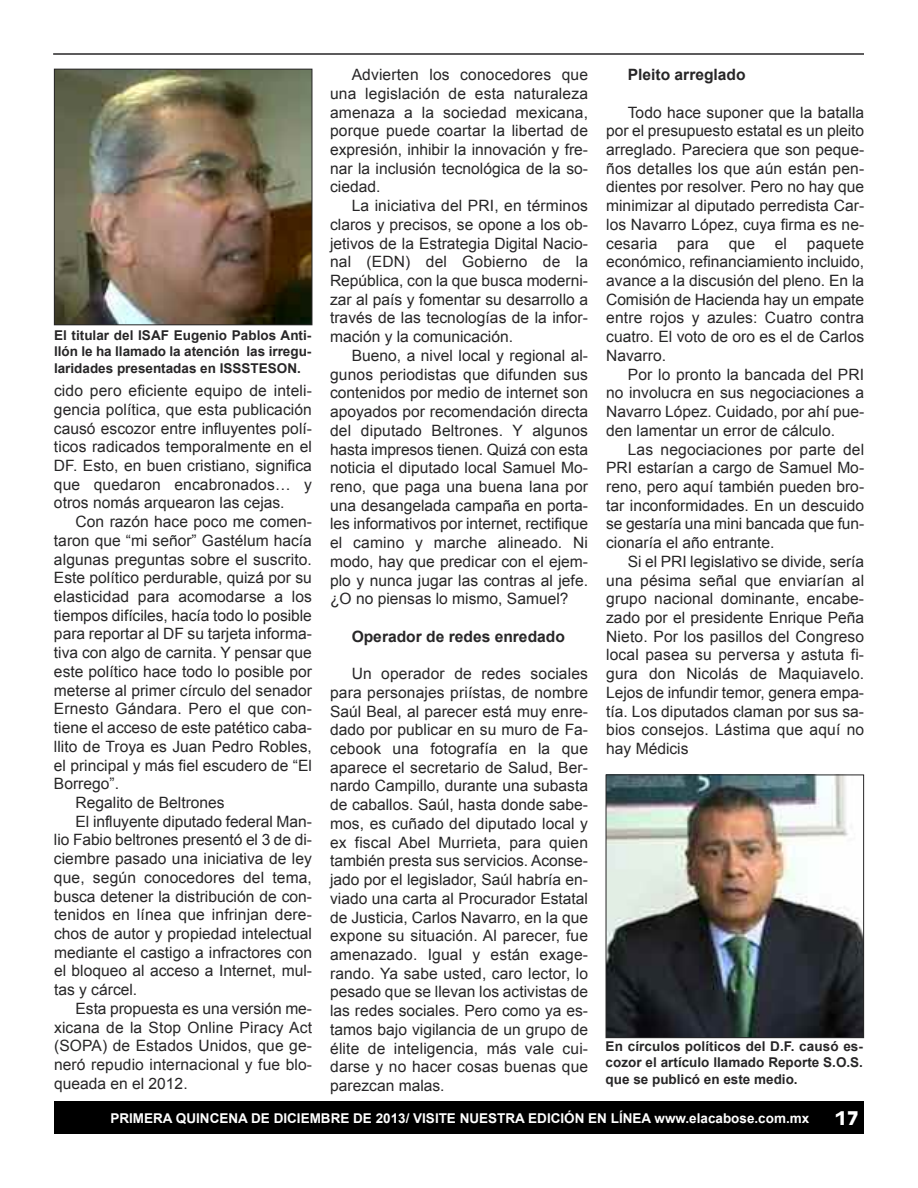
<style>
.page{position:relative;width:918px;height:1188px;background:#fff}
.page>*{position:absolute;margin:0;border:0;box-sizing:border-box;transform-origin:0 0}
.t1{font:700 18px "Antique Olive";color:#fff}
.t2{font:15.6px/18.8px "Arial";color:#272627;text-align:justify}
.t3{font:700 15.6px "Arial";color:#272627}
.t4{font:700 13.5px/16.2px "Arial";color:#272627;text-align:justify}
.t5{font:700 13.5px "Arial";color:#fff}
</style>
<div class="page">
<div style="left:54px;top:1102px;width:810px;height:32px;background:#000"></div>
<hr style="left:53px;top:53px;width:811px;height:2px;background:#272627">
<img style="left:56px;top:71px;width:254px;height:252px">
<div style="left:54px;top:69px;width:258px;height:256px;border:1px solid #272627"></div>
<img style="left:608px;top:777px;width:254px;height:259px">
<div style="left:606px;top:775px;width:258px;height:263px;border:1px solid #272627"></div>
<p class="t4" style="left:54px;top:327px;width:258px">El titular del ISAF Eugenio Pablos Anti&shy;llón le ha llamado la atención las irregu&shy;laridades presentadas en ISSSTESON.</p>
<p class="t2" style="left:54px;top:381px;width:260px">cido pero eficiente equipo de inteli&shy;gencia política, que esta publicación causó escozor entre influyentes polí&shy;ticos radicados temporalmente en el DF. Esto, en buen cristiano, significa que quedaron encabronados… y otros nomás arquearon las cejas.</p>
<p class="t2" style="left:76px;top:512px;width:238px">Con razón hace poco me comen-</p>
<p class="t2" style="left:54px;top:531px;width:259px">taron que “mi señor” Gastélum hacía</p>
<p class="t2" style="left:54px;top:550px;width:260px">algunas preguntas sobre el suscrito.</p>
<p class="t2" style="left:54px;top:569px;width:259px">Este político perdurable, quizá por su</p>
<p class="t2" style="left:54px;top:587px;width:259px">elasticidad para acomodarse a los</p>
<p class="t2" style="left:54px;top:606px;width:259px">tiempos difíciles, hacía todo lo posible</p>
<p class="t2" style="left:54px;top:625px;width:259px">para reportar al DF su tarjeta informa-</p>
<p class="t2" style="left:54px;top:643px;width:259px">tiva con algo de carnita. Y pensar que</p>
<p class="t2" style="left:54px;top:662px;width:259px">este político hace todo lo posible por</p>
<p class="t2" style="left:54px;top:681px;width:259px">meterse al primer círculo del senador</p>
<p class="t2" style="left:54px;top:700px;width:259px">Ernesto Gándara. Pero el que con-</p>
<p class="t2" style="left:54px;top:718px;width:260px">tiene el acceso de este patético caba-</p>
<p class="t2" style="left:54px;top:737px;width:260px">llito de Troya es Juan Pedro Robles,</p>
<p class="t2" style="left:54px;top:756px;width:259px">el principal y más fiel escudero de “El</p>
<p class="t2" style="left:54px;top:774px;width:67px">Borrego”.</p>
<p class="t2" style="left:76px;top:793px;width:151px">Regalito de Beltrones</p>
<p class="t2" style="left:76px;top:812px;width:238px">El influyente diputado federal Man-</p>
<p class="t2" style="left:54px;top:831px;width:259px">lio Fabio beltrones presentó el 3 de di-</p>
<p class="t2" style="left:54px;top:849px;width:259px">ciembre pasado una iniciativa de ley</p>
<p class="t2" style="left:54px;top:868px;width:260px">que, según conocedores del tema,</p>
<p class="t2" style="left:54px;top:887px;width:260px">busca detener la distribución de con-</p>
<p class="t2" style="left:54px;top:905px;width:260px">tenidos en línea que infrinjan dere-</p>
<p class="t2" style="left:54px;top:924px;width:260px">chos de autor y propiedad intelectual</p>
<p class="t2" style="left:54px;top:943px;width:260px">mediante el castigo a infractores con</p>
<p class="t2" style="left:54px;top:962px;width:260px">el bloqueo al acceso a Internet, mul-</p>
<p class="t2" style="left:54px;top:980px;width:85px">tas y cárcel.</p>
<p class="t2" style="left:76px;top:999px;width:238px">Esta propuesta es una versión me-</p>
<p class="t2" style="left:54px;top:1018px;width:260px">xicana de la Stop Online Piracy Act</p>
<p class="t2" style="left:54px;top:1037px;width:260px">(SOPA) de Estados Unidos, que ge-</p>
<p class="t2" style="left:54px;top:1055px;width:260px">neró repudio internacional y fue blo-</p>
<p class="t2" style="left:54px;top:1074px;width:135px">queada en el 2012.</p>
<p class="t2" style="left:330px;top:65px;width:260px;text-indent:22px">Advierten los conocedores que una legislación de esta naturaleza amenaza a la sociedad mexicana, porque puede coartar la libertad de expresión, inhibir la innovación y fre&shy;nar la inclusión tecnológica de la so&shy;ciedad.</p>
<p class="t2" style="left:330px;top:196px;width:260px;text-indent:22px">La iniciativa del PRI, en términos claros y precisos, se opone a los ob&shy;jetivos de la Estrategia Digital Nacio&shy;nal (EDN) del Gobierno de la República, con la que busca moderni&shy;zar al país y fomentar su desarrollo a través de las tecnologías de la infor&shy;mación y la comunicación.</p>
<p class="t2" style="left:330px;top:346px;width:260px;text-indent:22px">Bueno, a nivel local y regional al&shy;gunos periodistas que difunden sus contenidos por medio de internet son apoyados por recomendación directa del diputado Beltrones. Y algunos hasta impresos tienen. Quizá con esta noticia el diputado local Samuel Mo&shy;reno, que paga una buena lana por una desangelada campaña en porta&shy;les informativos por internet, rectifique el camino y marche alineado. Ni modo, hay que predicar con el ejem&shy;plo y nunca jugar las contras al jefe. ¿O no piensas lo mismo, Samuel?</p>
<p class="t3" style="left:352px;top:628px;width:215px">Operador de redes enredado</p>
<p class="t2" style="left:330px;top:664px;width:260px;text-indent:22px">Un operador de redes sociales para personajes priístas, de nombre Saúl Beal, al parecer está muy enre&shy;dado por publicar en su muro de Fa&shy;cebook una fotografía en la que aparece el secretario de Salud, Ber&shy;nardo Campillo, durante una subasta de caballos. Saúl, hasta donde sabe&shy;mos, es cuñado del diputado local y ex fiscal Abel Murrieta, para quien también presta sus servicios. Aconse&shy;jado por el legislador, Saúl habría en&shy;viado una carta al Procurador Estatal de Justicia, Carlos Navarro, en la que expone su situación. Al parecer, fue amenazado. Igual y están exage&shy;rando. Ya sabe usted, caro lector, lo pesado que se llevan los activistas de las redes sociales. Pero como ya es&shy;tamos bajo vigilancia de un grupo de élite de inteligencia, más vale cui&shy;darse y no hacer cosas buenas que parezcan malas.</p>
<p class="t3" style="left:628px;top:66px;width:119px">Pleito arreglado</p>
<p class="t2" style="left:606px;top:103px;width:260px;text-indent:22px">Todo hace suponer que la batalla por el presupuesto estatal es un pleito arreglado. Pareciera que son peque&shy;ños detalles los que aún están pen&shy;dientes por resolver. Pero no hay que minimizar al diputado perredista Car&shy;los Navarro López, cuya firma es ne&shy;cesaria</p>
<p class="t2" style="left:677px;top:234px;width:33px">para</p>
<p class="t2" style="left:729px;top:234px;width:28px">que</p>
<p class="t2" style="left:775px;top:234px;width:14px">el</p>
<p class="t2" style="left:606px;top:234px;width:260px;text-indent:201px">paquete económico, refinanciamiento incluido, avance a la discusión del pleno. En la Comisión de Hacienda hay un empate entre rojos y azules: Cuatro contra cuatro. El voto de oro es el de Carlos Navarro.</p>
<p class="t2" style="left:606px;top:365px;width:260px;text-indent:22px">Por lo pronto la bancada del PRI no involucra en sus negociaciones a Navarro López. Cuidado, por ahí pue&shy;den lamentar un error de cálculo.</p>
<p class="t2" style="left:606px;top:440px;width:260px;text-indent:22px">Las negociaciones por parte del PRI estarían a cargo de Samuel Mo&shy;reno, pero aquí también pueden bro&shy;tar inconformidades. En un descuido se gestaría una mini bancada que fun&shy;cionaría el año entrante.</p>
<p class="t2" style="left:606px;top:552px;width:260px;text-indent:22px">Si el PRI legislativo se divide, sería una pésima señal que enviarían al grupo nacional dominante, encabe&shy;zado por el presidente Enrique Peña Nieto. Por los pasillos del Congreso local pasea su perversa y astuta fi&shy;gura don Nicolás de Maquiavelo.<br>Lejos de infundir temor, genera empa&shy;tía. Los diputados claman por sus sa&shy;bios consejos. Lástima que aquí no hay Médicis</p>
<p class="t4" style="left:606px;top:1038px;width:259px">En círculos políticos del D.F. causó es&shy;cozor el artículo llamado Reporte S.O.S. que se publicó en este medio.</p>
<p class="t5" style="left:110px;top:1111px;width:700px">PRIMERA QUINCENA DE DICIEMBRE DE 2013/ VISITE NUESTRA EDICIÓN EN LÍNEA www.elacabose.com.mx</p>
<p class="t1" style="left:835px;top:1106px;width:25px">17</p>
</div>
